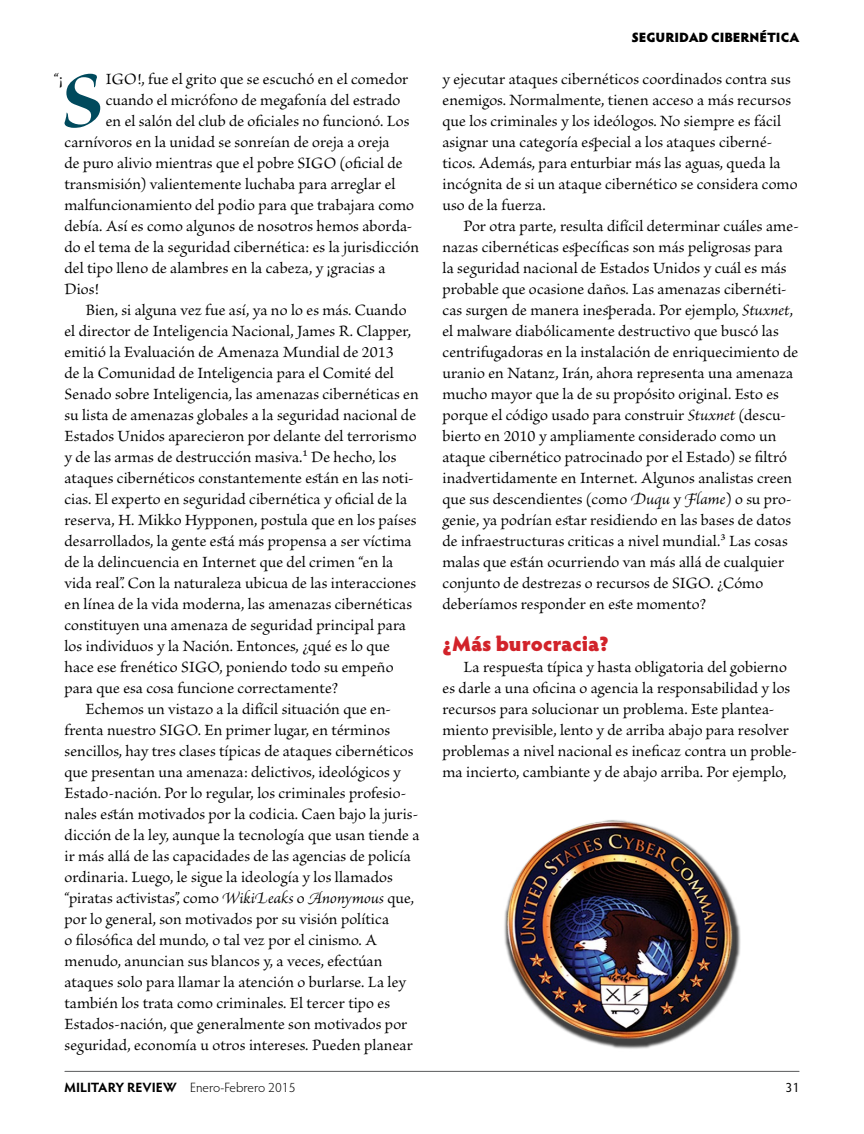
<style>
.page{position:relative;width:864px;height:1134px;background:#fff}
.page>*{position:absolute;margin:0;border:0;box-sizing:border-box;transform-origin:0 0}
.t1{font:87.3px "Brioso Pro Bold Disp";color:#004a5d}
.t2{font:900 21px "Hypatia Sans Pro";color:#d2232a}
.t3{font:16.5px/21px "Brioso Pro";letter-spacing:.005em;color:#000}
.t4{font:300 13.5px "Hypatia Sans Pro";letter-spacing:-.005em;color:#000}
.t5{font:900 13.5px "Hypatia Sans Pro";letter-spacing:-.01em;color:#000}
.t6{font:13.5px "Hypatia Sans Pro";color:#000}
.s1{font-style:italic}
.s2{font-weight:700}
</style>
<div class="page">
<hr style="left:65px;top:1071px;width:734px;height:1px;background:#58595b">
<img style="left:504px;top:820px;width:237px;height:229px">
<h1 class="t1" style="left:61px;top:55px;width:44px">S</h1>
<p class="t3" style="left:106px;top:69px;width:304px">IGO!, fue el grito que se escuchó en el comedor</p>
<p class="t3" style="left:54px;top:69px;width:11px">“¡</p>
<p class="t3" style="left:106px;top:90px;width:296px">cuando el micrófono de megafonía del estrado</p>
<p class="t3" style="left:106px;top:111px;width:305px">en el salón del club de oficiales no funcionó. Los</p>
<p class="t3" style="left:64px;top:132px;width:327px">carnívoros en la unidad se sonreían de oreja a oreja</p>
<p class="t3" style="left:64px;top:153px;width:340px">de puro alivio mientras que el pobre SIGO (oficial de</p>
<p class="t3" style="left:64px;top:174px;width:333px">transmisión) valientemente luchaba para arreglar el</p>
<p class="t3" style="left:64px;top:195px;width:351px">malfuncionamiento del podio para que trabajara como</p>
<p class="t3" style="left:64px;top:216px;width:350px">debía. Así es como algunos de nosotros hemos aborda-</p>
<p class="t3" style="left:64px;top:237px;width:356px">do el tema de la seguridad cibernética: es la jurisdicción</p>
<p class="t3" style="left:64px;top:258px;width:323px">del tipo lleno de alambres en la cabeza, y ¡gracias a</p>
<p class="t3" style="left:64px;top:279px;width:36px">Dios!</p>
<p class="t3" style="left:86px;top:300px;width:323px">Bien, si alguna vez fue así, ya no lo es más. Cuando</p>
<p class="t3" style="left:64px;top:321px;width:348px">el director de Inteligencia Nacional, James R. Clapper,</p>
<p class="t3" style="left:64px;top:342px;width:331px">emitió la Evaluación de Amenaza Mundial de 2013</p>
<p class="t3" style="left:64px;top:363px;width:331px">de la Comunidad de Inteligencia para el Comité del</p>
<p class="t3" style="left:64px;top:384px;width:356px">Senado sobre Inteligencia, las amenazas cibernéticas en</p>
<p class="t3" style="left:64px;top:405px;width:353px">su lista de amenazas globales a la seguridad nacional de</p>
<p class="t3" style="left:64px;top:426px;width:354px">Estados Unidos aparecieron por delante del terrorismo</p>
<p class="t3" style="left:64px;top:447px;width:334px">y de las armas de destrucción masiva.1 De hecho, los</p>
<p class="t3" style="left:64px;top:468px;width:351px">ataques cibernéticos constantemente están en las noti-</p>
<p class="t3" style="left:64px;top:489px;width:344px">cias. El experto en seguridad cibernética y oficial de la</p>
<p class="t3" style="left:64px;top:510px;width:354px">reserva, H. Mikko Hypponen, postula que en los países</p>
<p class="t3" style="left:64px;top:531px;width:349px">desarrollados, la gente está más propensa a ser víctima</p>
<p class="t3" style="left:64px;top:552px;width:330px">de la delincuencia en Internet que del crimen “en la</p>
<p class="t3" style="left:64px;top:573px;width:353px">vida real”. Con la naturaleza ubicua de las interacciones</p>
<p class="t3" style="left:64px;top:594px;width:349px">en línea de la vida moderna, las amenazas cibernéticas</p>
<p class="t3" style="left:64px;top:615px;width:343px">constituyen una amenaza de seguridad principal para</p>
<p class="t3" style="left:64px;top:636px;width:327px">los individuos y la Nación. Entonces, ¿qué es lo que</p>
<p class="t3" style="left:64px;top:657px;width:331px">hace ese frenético SIGO, poniendo todo su empeño</p>
<p class="t3" style="left:64px;top:678px;width:275px">para que esa cosa funcione correctamente?</p>
<p class="t3" style="left:86px;top:699px;width:307px">Echemos un vistazo a la difícil situación que en-</p>
<p class="t3" style="left:65px;top:720px;width:327px">frenta nuestro SIGO. En primer lugar, en términos</p>
<p class="t3" style="left:65px;top:741px;width:350px">sencillos, hay tres clases típicas de ataques cibernéticos</p>
<p class="t3" style="left:65px;top:762px;width:338px">que presentan una amenaza: delictivos, ideológicos y</p>
<p class="t3" style="left:65px;top:783px;width:343px">Estado-nación. Por lo regular, los criminales profesio-</p>
<p class="t3" style="left:65px;top:804px;width:355px">nales están motivados por la codicia. Caen bajo la juris-</p>
<p class="t3" style="left:65px;top:825px;width:357px">dicción de la ley, aunque la tecnología que usan tiende a</p>
<p class="t3" style="left:65px;top:847px;width:348px">ir más allá de las capacidades de las agencias de policía</p>
<p class="t3" style="left:65px;top:868px;width:330px">ordinaria. Luego, le sigue la ideología y los llamados</p>
<p class="t3" style="left:65px;top:889px;width:351px">“piratas activistas”, como <span class="s1">WikiLeaks</span> o <span class="s1">Anonymous</span> que,</p>
<p class="t3" style="left:65px;top:910px;width:326px">por lo general, son motivados por su visión política</p>
<p class="t3" style="left:65px;top:931px;width:314px">o filosófica del mundo, o tal vez por el cinismo. A</p>
<p class="t3" style="left:65px;top:952px;width:319px">menudo, anuncian sus blancos y, a veces, efectúan</p>
<p class="t3" style="left:65px;top:973px;width:343px">ataques solo para llamar la atención o burlarse. La ley</p>
<p class="t3" style="left:65px;top:994px;width:327px">también los trata como criminales. El tercer tipo es</p>
<p class="t3" style="left:65px;top:1015px;width:344px">Estados-nación, que generalmente son motivados por</p>
<p class="t3" style="left:65px;top:1036px;width:350px">seguridad, economía u otros intereses. Pueden planear</p>
<p class="t5" style="left:632px;top:27px;width:169px">SEGURIDAD CIBERNÉTICA</p>
<p class="t3" style="left:443px;top:70px;width:357px">y ejecutar ataques cibernéticos coordinados contra sus enemigos. Normalmente, tienen acceso a más recursos que los criminales y los ideólogos. No siempre es fácil asignar una categoría especial a los ataques ciberné&shy;ticos. Además, para enturbiar más las aguas, queda la incógnita de si un ataque cibernético se considera como uso de la fuerza.</p>
<p class="t3" style="left:443px;top:217px;width:358px;text-indent:21px">Por otra parte, resulta difícil determinar cuáles ame&shy;nazas cibernéticas específicas son más peligrosas para<br>la seguridad nacional de Estados Unidos y cuál es más probable que ocasione daños. Las amenazas cibernéti&shy;cas surgen de manera inesperada. Por ejemplo, <span class="s1">Stuxnet</span>, el malware diabólicamente destructivo que buscó las centrifugadoras en la instalación de enriquecimiento de uranio en Natanz, Irán, ahora representa una amenaza mucho mayor que la de su propósito original. Esto es porque el código usado para construir <span class="s1">Stuxnet</span> (descu&shy;bierto en 2010 y ampliamente considerado como un ataque cibernético patrocinado por el Estado) se filtró inadvertidamente en Internet. Algunos analistas creen que sus descendientes (como <span class="s1">Duqu</span> y <span class="s1">Flame</span>) o su pro&shy;genie, ya podrían estar residiendo en las bases de datos de infraestructuras criticas a nivel mundial.3 Las cosas malas que están ocurriendo van más allá de cualquier conjunto de destrezas o recursos de SIGO. ¿Cómo deberíamos responder en este momento?</p>
<p class="t2" style="left:442px;top:628px;width:168px">¿Más burocracia?</p>
<p class="t3" style="left:442px;top:657px;width:356px;text-indent:21px">La respuesta típica y hasta obligatoria del gobierno es darle a una oficina o agencia la responsabilidad y los recursos para solucionar un problema. Este plantea&shy;miento previsible, lento y de arriba abajo para resolver problemas a nivel nacional es ineficaz contra un proble&shy;ma incierto, cambiante y de abajo arriba. Por ejemplo,</p>
<p class="t4" style="left:64px;top:1079px;width:232px"><span class="s2">MILITARY REVIEW</span> Enero-Febrero 2015</p>
<p class="t6" style="left:786px;top:1078px;width:15px">31</p>
</div>
